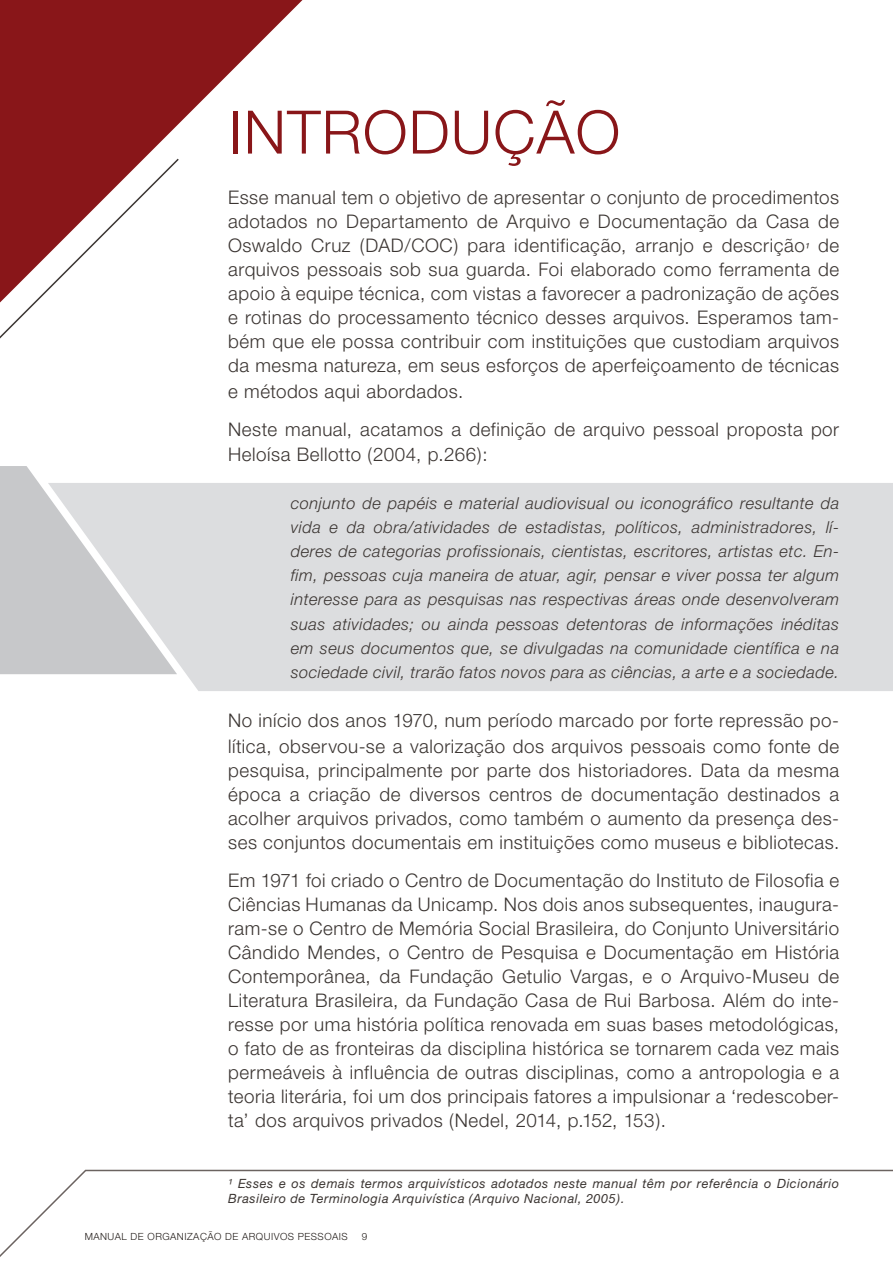
<style>
.page{position:relative;width:893px;height:1263px;background:#fff}
.page>*{position:absolute;margin:0;border:0;box-sizing:border-box;transform-origin:0 0}
.t1{font:300 60px "Helvetica Neue";letter-spacing:.02em;color:#891619}
.t2{font:300 18.75px/24px "Helvetica Neue";letter-spacing:.03em;color:#3b3532;text-align:justify}
.t3{font:italic 300 16.5px/24px "Helvetica Neue";letter-spacing:.03em;color:#3b3532;text-align:justify}
.t4{font:italic 12.75px/15px "Helvetica Neue";letter-spacing:.045em;color:#3b3532}
.t5{font:300 9.9px "Helvetica Neue";letter-spacing:.05em;color:#241e1b}
.s1{font-weight:400;font-style:italic;font-size:12.75px}
</style>
<div class="page">
<div style="left:0;top:486px;width:48px;height:188px;background:#c7c8ca"></div>
<svg style="left:48px;top:483px;width:845px;height:208px;background:#dbdcde"></svg>
<svg style="left:0;top:302px;width:180px;height:184px"></svg>
<svg style="left:0;top:1169px;width:893px;height:88px"></svg>
<svg style="left:0;top:0;width:302px;height:302px;fill:#891619"></svg>
<p class="t1" style="left:229px;top:96px;width:381px">Introd ução</p>
<p class="t2" style="left:228px;top:185px;width:613px">Esse manual tem o objetivo de apresentar o conjunto de procedimentos adotados no Departamento de Arquivo e Documentação da Casa de Oswaldo Cruz (DAD/COC) para identificação, arranjo e descrição<span class="s1">¹</span> de arquivos pessoais sob sua guarda. Foi elaborado como ferramenta de apoio à equipe técnica, com vistas a favorecer a padronização de ações e rotinas do processamento técnico desses arquivos. Esperamos tam&shy;bém que ele possa contribuir com instituições que custodiam arquivos da mesma natureza, em seus esforços de aperfeiçoamento de técnicas e métodos aqui abordados.</p>
<p class="t2" style="left:228px;top:416px;width:612px;line-height:25.5px">Neste manual, acatamos a definição de arquivo pessoal proposta por<br>Heloísa Bellotto (2004, p.266):</p>
<p class="t3" style="left:291px;top:491px;width:550px">conjunto de papéis e material audiovisual ou iconográfico resultante da vida e da obra/atividades de estadistas, políticos, administradores, lí&shy;deres de categorias profissionais, cientistas, escritores, artistas etc. En&shy;fim, pessoas cuja maneira de atuar, agir, pensar e viver possa ter algum interesse para as pesquisas nas respectivas áreas onde desenvolveram suas atividades; ou ainda pessoas detentoras de informações inéditas em seus documentos que, se divulgadas na comunidade científica e na sociedade civil, trarão fatos novos para as ciências, a arte e a sociedade.</p>
<p class="t2" style="left:228px;top:708px;width:613px">No início dos anos 1970, num período marcado por forte repressão po&shy;lítica, observou-se a valorização dos arquivos pessoais como fonte de pesquisa, principalmente por parte dos historiadores. Data da mesma época a criação de diversos centros de documentação destinados a acolher arquivos privados, como também o aumento da presença des&shy;ses conjuntos documentais em instituições como museus e bibliotecas.</p>
<p class="t2" style="left:228px;top:868px;width:613px">Em 1971 foi criado o Centro de Documentação do Instituto de Filosofia e Ciências Humanas da Unicamp. Nos dois anos subsequentes, inaugura&shy;ram-se o Centro de Memória Social Brasileira, do Conjunto Universitário Cândido Mendes, o Centro de Pesquisa e Documentação em História Contemporânea, da Fundação Getulio Vargas, e o Arquivo-Museu de Literatura Brasileira, da Fundação Casa de Rui Barbosa. Além do inte&shy;resse por uma história política renovada em suas bases metodológicas, o fato de as fronteiras da disciplina histórica se tornarem cada vez mais permeáveis à influência de outras disciplinas, como a antropologia e a teoria literária, foi um dos principais fatores a impulsionar a ‘redescober&shy;ta’ dos arquivos privados (Nedel, 2014, p.152, 153).</p>
<p class="t4" style="left:228px;top:1176px;width:613px">¹ Esses e os demais termos arquivísticos adotados neste manual têm por referência o Dicionário<br>Brasileiro de Terminologia Arquivística (Arquivo Nacional, 2005).</p>
<p class="t5" style="left:85px;top:1230px;width:265px">Manual de Organização de Arquivos Pessoais</p>
<p class="t5" style="left:362px;top:1230px;width:7px">9</p>
</div>
